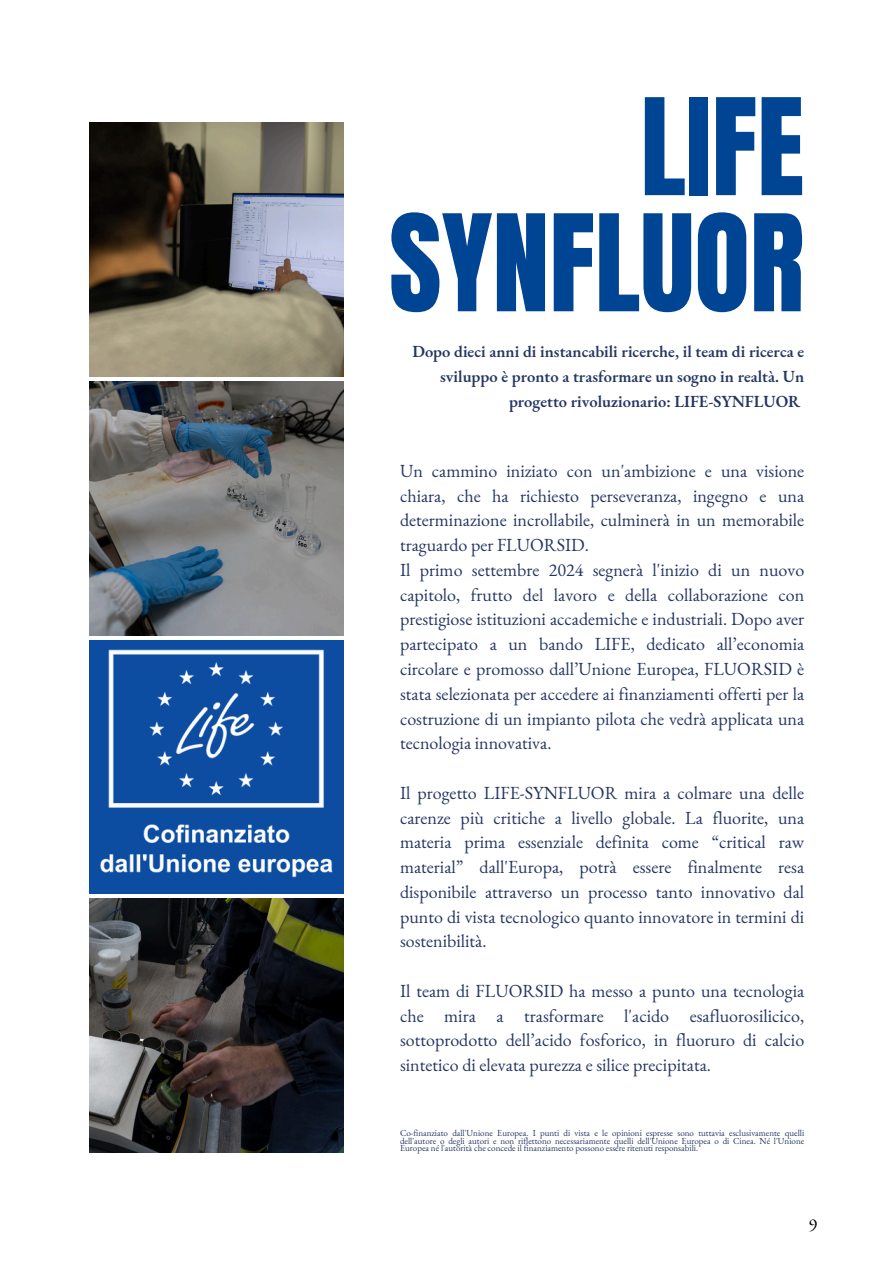
<style>
.page{position:relative;width:894px;height:1264px;background:#fff}
.page>*{position:absolute;margin:0;border:0;box-sizing:border-box;transform-origin:0 0}
.t1{font:114px/116.1px "Anton";color:#004494;text-align:right}
.t2{font:18.15px "EB Garamond";color:#000}
.t3{font:18px/24.8px "EB Garamond";color:#253662;text-align:justify}
.t4{font:600 16.5px/24.8px "EB Garamond";color:#253662;text-align:right}
.t5{font:9px/7.5px "EB Garamond";color:#253662;text-align:justify}
</style>
<div class="page">
<img style="left:90px;top:381px;width:253px;height:254px">
<img style="left:89px;top:123px;width:254px;height:254px">
<img style="left:89px;top:640px;width:255px;height:511px">
<p class="t1" style="left:389px;top:91px;width:416px">LIFE<br>SYNFLUOR</p>
<h1 class="t4" style="left:412px;top:339px;width:393px">Dopo dieci anni di instancabili ricerche, il team di ricerca e sviluppo è pronto a trasformare un sogno in realtà. Un progetto rivoluzionario: LIFE-SYNFLUOR</h1>
<h2 class="t3" style="left:400px;top:458px;width:405px;text-align:left">Un cammino iniziato con un'ambizione e una visione chiara, che ha richiesto perseveranza, ingegno e una determinazione incrollabile, culminerà in un memorabile traguardo per FLUORSID.<br>Il primo settembre 2024 segnerà l'inizio di un nuovo capitolo, frutto del lavoro e della collaborazione con prestigiose istituzioni accademiche e industriali. Dopo aver partecipato a un bando LIFE, dedicato all’economia circolare e promosso dall’Unione Europea, FLUORSID è stata selezionata per accedere ai finanziamenti offerti per la costruzione di un impianto pilota che vedrà applicata una tecnologia innovativa.</h2>
<h3 class="t3" style="left:400px;top:780px;width:405px">Il progetto LIFE-SYNFLUOR mira a colmare una delle carenze più critiche a livello globale. La fluorite, una materia prima essenziale definita come “critical raw material” dall'Europa, potrà essere finalmente resa disponibile attraverso un processo tanto innovativo dal punto di vista tecnologico quanto innovatore in termini di sostenibilità.</h3>
<h3 class="t3" style="left:400px;top:978px;width:405px">Il team di FLUORSID ha messo a punto una tecnologia che mira a trasformare l'acido esafluorosilicico, sottoprodotto dell’acido fosforico, in fluoruro di calcio sintetico di elevata purezza e silice precipitata.</h3>
<p class="t5" style="left:400px;top:1129px;width:405px">Co-finanziato dall'Unione Europea. I punti di vista e le opinioni espresse sono tuttavia esclusivamente quelli dell'autore o degli autori e non riflettono necessariamente quelli dell'Unione Europea o di Cinea. Né l'Unione Europea né l'autorità che concede il finanziamento possono essere ritenuti responsabili.</p>
<h3 class="t2" style="left:808px;top:1212px;width:10px">9</h3>
</div>
